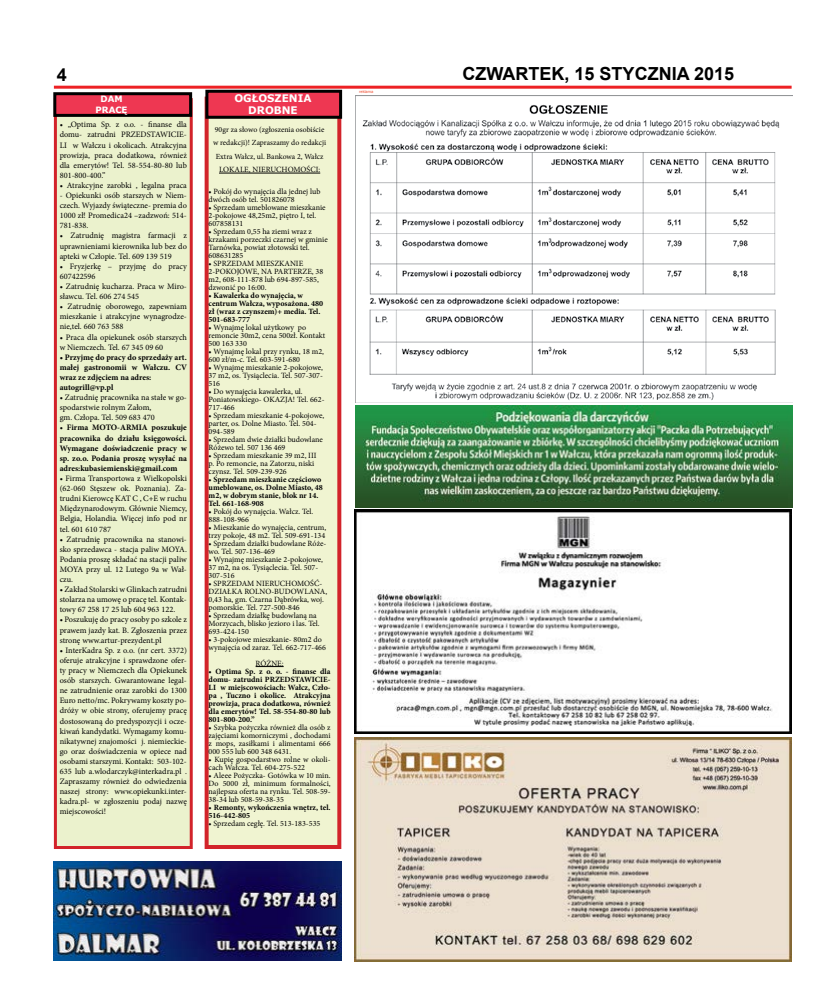
<style>
.page{position:relative;width:820px;height:993px;background:#fff}
.page>*{position:absolute;margin:0;border:0;box-sizing:border-box;transform-origin:0 0}
.t1{font:700 18px "Arial";color:#000}
.t2{font:700 10.4px/12.5px "Verdana";color:#fff;text-align:center}
.t3{font:700 8.6px/10.4px "Verdana";color:#fff;text-align:center}
.t4{font:8.3px/10.1px "Minion Pro";color:#000;text-align:justify}
.t5{font:700 8.3px/10.1px "Minion Pro";color:#000}
.t6{font:8px/8px "Minion Pro";color:#000}
.t7{font:700 8px/8px "Minion Pro";color:#000}
.t8{font:7.8px/13.4px "Minion Pro";color:#000;text-align:center}
.t9{font:4px "Arial";color:#f05135}
.s1{font-weight:400}
</style>
<div class="page">
<hr style="left:54px;top:86px;width:737px;height:3px;background:#ed2124">
<div style="left:54px;top:98px;width:139px;height:750px;background:#ebf2cd;border:3px solid #d2232a"></div>
<div style="left:204px;top:97px;width:137px;height:751px;background:#f0f4d1;border:4px solid #d2232a"></div>
<div style="left:205px;top:90px;width:137px;height:29px;background:#ee3752;border:3px solid #000"></div>
<div style="left:53px;top:92px;width:139px;height:25px;background:#ee3752;border:3px solid #000"></div>
<hr style="left:219px;top:173px;width:101px;height:1px;background:#000">
<svg style="left:255px;top:666px;width:28px;height:1px"></svg>
<img style="left:54px;top:861px;width:287px;height:99px">
<img style="left:354px;top:737px;width:436px;height:224px">
<img style="left:354px;top:509px;width:437px;height:224px">
<img style="left:355px;top:95px;width:437px;height:307px">
<img style="left:355px;top:405px;width:437px;height:102px">
<h1 class="t1" style="left:57px;top:63px;width:12px">4</h1>
<h1 class="t1" style="left:462px;top:62px;width:273px">CZWARTEK, 15 STYCZNIA 2015</h1>
<p class="t3" style="left:95px;top:94px;width:33px">DAM<br>PRACĘ</p>
<p class="t2" style="left:234px;top:91px;width:79px">OGŁOSZENIA<br>DROBNE</p>
<p class="t9" style="left:359px;top:89px;width:16px">reklama</p>
<p class="t4" style="left:60px;top:120px;width:129px">• „Optima Sp. z o.o. - finanse dla domu- zatrudni PRZEDSTAWICIE-LI w Wałczu i okolicach. Atrakcyjna prowizja, praca dodatkowa, również dla emerytów! Tel. 58-554-80-80 lub 801-800-400.”</p>
<p class="t4" style="left:60px;top:180px;width:129px">• Atrakcyjne zarobki , legalna praca</p>
<p class="t4" style="left:60px;top:190px;width:129px">- Opiekunki osób starszych w Niem&shy;czech. Wyjazdy świąteczne- premia do 1000 zł! Promedica24 –zadzwoń: 514- 781-838.</p>
<p class="t4" style="left:60px;top:231px;width:129px">• Zatrudnię magistra farmacji z uprawnieniami kierownika lub bez do apteki w Człopie. Tel. 609 139 519</p>
<p class="t4" style="left:60px;top:261px;width:129px">• Fryzjerkę – przyjmę do pracy<br>607422596</p>
<p class="t4" style="left:60px;top:281px;width:129px">• Zatrudnię kucharza. Praca w Miro&shy;sławcu. Tel. 606 274 545</p>
<p class="t4" style="left:60px;top:301px;width:129px">• Zatrudnię oborowego, zapewniam mieszkanie i atrakcyjne wynagrodze&shy;nie,tel. 660 763 588</p>
<p class="t4" style="left:60px;top:332px;width:129px">• Praca dla opiekunek osób starszych w Niemczech. Tel. 67 345 09 60</p>
<p class="t5" style="left:60px;top:352px;width:129px">• Przyjmę do pracy do sprzedaży art. małej gastronomii w Wałczu. CV wraz ze zdjęciem na adres: autogrill@vp.pl</p>
<p class="t4" style="left:60px;top:392px;width:129px;text-align:left">• Zatrudnię pracownika na stałe w go&shy;spodarstwie rolnym Załom,<br>gm. Człopa. Tel. 509 683 470</p>
<p class="t5" style="left:60px;top:422px;width:129px;text-align:justify"><span class="s1">•</span> Firma MOTO-ARMIA poszukuje pracownika do działu księgowości.<br>Wymagane doświadczenie pracy w sp. zo.o. Podania proszę wysyłać na adres:kubasiemienski@gmail.com</p>
<p class="t4" style="left:60px;top:473px;width:129px">• Firma Transportowa z Wielkopolski (62-060 Stęszew ok. Poznania). Za&shy;trudni Kierowcę KAT C , C+E w ruchu Międzynarodowym. Głównie Niemcy, Belgia, Holandia. Więcej info pod nr tel. 601 610 787</p>
<p class="t4" style="left:60px;top:533px;width:129px">• Zatrudnię pracownika na stanowi&shy;sko sprzedawca - stacja paliw MOYA.<br>Podania proszę składać na stacji paliw MOYA przy ul. 12 Lutego 9a w Wał&shy;czu.</p>
<p class="t4" style="left:60px;top:584px;width:129px">• Zakład Stolarski w Glinkach zatrudni stolarza na umowę o pracę tel. Kontak&shy;towy 67 258 17 25 lub 604 963 122.</p>
<p class="t4" style="left:60px;top:614px;width:129px">• Poszukuję do pracy osoby po szkole z prawem jazdy kat. B. Zgłoszenia przez stronę www.artur-prezydent.pl</p>
<p class="t4" style="left:60px;top:645px;width:129px">• InterKadra Sp. z o.o. (nr cert. 3372) oferuje atrakcyjne i sprawdzone ofer&shy;ty pracy w Niemczech dla Opiekunek osób starszych. Gwarantowane legal&shy;ne zatrudnienie oraz zarobki do 1300<br>Euro netto/mc. Pokrywamy koszty po&shy;dróży w obie strony, oferujemy pracę dostosowaną do predyspozycji i ocze&shy;kiwań kandydatki. Wymagamy komu&shy;nikatywnej znajomości j. niemieckie&shy;go oraz doświadczenia w opiece nad osobami starszymi. Kontakt: 503-102- 635 lub a.wlodarczyk@interkadra.pl .<br>Zapraszamy również do odwiedzenia naszej strony: www.opiekunki.inter&shy;kadra.pl- w zgłoszeniu podaj nazwę miejscowości!</p>
<p class="t8" style="left:213px;top:123px;width:115px">90gr za słowo (zgłoszenia osobiście w redakcji)! Zapraszamy do redakcji<br>Extra Wałcz, ul. Bankowa 2, Wałcz</p>
<p class="t6" style="left:219px;top:166px;width:103px">LOKALE, NIERUCHOMOŚCI:</p>
<p class="t6" style="left:208px;top:187px;width:113px">• Pokój do wynajęcia dla jednej lub dwóch osób tel. 501826078</p>
<p class="t6" style="left:208px;top:203px;width:118px">• Sprzedam umeblowane mieszkanie<br>2-pokojowe 48,25m2, piętro I, tel.<br>607858131</p>
<p class="t6" style="left:208px;top:227px;width:121px">• Sprzedam 0,55 ha ziemi wraz z krzakami porzeczki czarnej w gminie<br>Tarnówka, powiat złotowski tel.<br>608631285</p>
<p class="t6" style="left:208px;top:259px;width:116px">• SPRZEDAM MIESZKANIE<br>2-POKOJOWE, NA PARTERZE, 38 m2, 608-111-878 lub 694-897-585, dzwonić po 16:00.</p>
<p class="t7" style="left:208px;top:291px;width:116px">• Kawalerka do wynajęcia, w centrum Wałcza, wyposażona. 480 zł (wraz z czynszem)+ media. Tel.<br>501-683-777</p>
<p class="t6" style="left:208px;top:323px;width:118px">• Wynajmę lokal użytkowy po remoncie 30m2, cena 500zł. Kontakt<br>500 163 330</p>
<p class="t6" style="left:208px;top:347px;width:117px">• Wynajmę lokal przy rynku, 18 m2,<br>600 zł/m-c. Tel. 603-591-680</p>
<p class="t6" style="left:208px;top:363px;width:116px;text-align:justify">• Wynajmę mieszkanie 2-pokojowe, 37 m2, os. Tysiąclecia. Tel. 507-307- 516</p>
<p class="t6" style="left:208px;top:387px;width:117px">• Do wynajęcia kawalerka, ul.<br>Poniatowskiego- OKAZJA! Tel. 662-<br>717-466</p>
<p class="t6" style="left:208px;top:411px;width:117px">• Sprzedam mieszkanie 4-pokojowe, parter, os. Dolne Miasto. Tel. 504-<br>094-589</p>
<p class="t6" style="left:208px;top:435px;width:116px">• Sprzedam dwie działki budowlane<br>Różewo tel. 507 136 469</p>
<p class="t6" style="left:208px;top:451px;width:109px">• Sprzedam mieszkanie 39 m2, III p. Po remoncie, na Zatorzu, niski czynsz. Tel. 509-239-926</p>
<p class="t7" style="left:208px;top:475px;width:116px"><span class="s1">•</span> Sprzedam mieszkanie częściowo umeblowane, os. Dolne Miasto, 48 m2, w dobrym stanie, blok nr 14.<br>Tel. 661-168-908</p>
<p class="t6" style="left:208px;top:507px;width:106px">• Pokój do wynajęcia. Wałcz. Tel.<br>888-108-966</p>
<p class="t6" style="left:208px;top:523px;width:119px">• Mieszkanie do wynajęcia, centrum, trzy pokoje, 48 m2. Tel. 509-691-134</p>
<p class="t6" style="left:208px;top:539px;width:119px">• Sprzedam działki budowlane Róże&shy;wo. Tel. 507-136-469</p>
<p class="t6" style="left:208px;top:555px;width:116px">• Wynajmę mieszkanie 2-pokojowe,<br>37 m2, na os. Tysiąclecia. Tel. 507-<br>307-516</p>
<p class="t6" style="left:208px;top:579px;width:120px">• SPRZEDAM NIERUCHOMOŚĆ-<br>DZIAŁKA ROLNO-BUDOWLANA,<br>0,43 ha, gm. Czarna Dąbrówka, woj. pomorskie. Tel. 727-500-846</p>
<p class="t6" style="left:208px;top:611px;width:113px">• Sprzedam działkę budowlaną na<br>Morzycach, blisko jezioro i las. Tel.<br>693-424-150</p>
<p class="t6" style="left:208px;top:635px;width:119px">• 3-pokojowe mieszkanie- 80m2 do wynajęcia od zaraz. Tel. 662-717-466</p>
<p class="t6" style="left:255px;top:659px;width:30px">RÓŻNE:</p>
<p class="t7" style="left:208px;top:667px;width:123px;text-align:justify">• Optima Sp. z o. o. - finanse dla domu- zatrudni PRZEDSTAWICIE-LI w miejscowościach: Wałcz, Czło&shy;pa , Tuczno i okolice. Atrakcyjna prowizja, praca dodatkowa, również dla emerytów! Tel. 58-554-80-80 lub 801-800-200.”</p>
<p class="t6" style="left:208px;top:723px;width:123px;text-align:justify">• Szybka pożyczka również dla osób z zajęciami komorniczymi , dochodami z mops, zasiłkami i alimentami 666<br>000 555 lub 600 348 6431.</p>
<p class="t6" style="left:208px;top:755px;width:123px">• Kupię gospodarstwo rolne w okoli&shy;cach Wałcza. Tel. 604-275-522</p>
<p class="t6" style="left:208px;top:771px;width:123px;text-align:justify">• Aleee Pożyczka- Gotówka w 10 min.<br>Do 5000 zł, minimum formalności, najlepsza oferta na rynku. Tel. 508-59- 38-34 lub 508-59-38-35</p>
<p class="t7" style="left:208px;top:802px;width:123px">• Remonty, wykończenia wnętrz, tel.<br>516-442-805</p>
<p class="t6" style="left:208px;top:819px;width:113px">• Sprzedam cegłę. Tel. 513-183-535</p>
</div>
